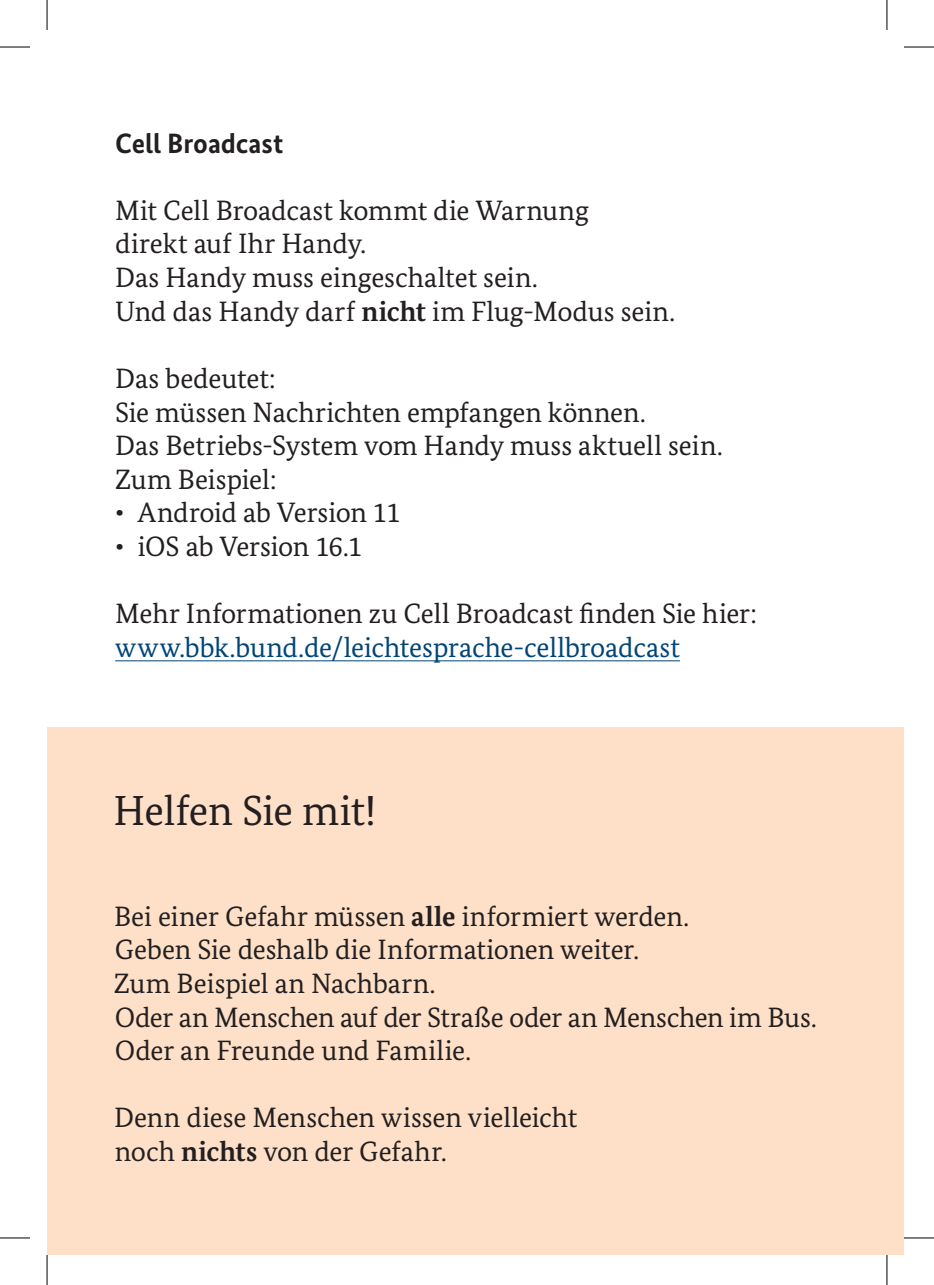
<style>
.page{position:relative;width:934px;height:1285px;background:#fff}
.page>*{position:absolute;margin:0;border:0;box-sizing:border-box;transform-origin:0 0}
.t1{font:42px "Bundes Serif";letter-spacing:-.015em;color:#231f20}
.t2{font:28px/33.6px "Bundes Serif";letter-spacing:-.005em;color:#231f20}
.t3{font:700 28px "Bundes Sans";color:#231f20}
.s1{font-weight:700}
.s2{color:#004578}
</style>
<div class="page">
<div style="left:47px;top:727px;width:856px;height:528px;background:#fde0c7"></div>
<hr style="left:115px;top:660px;width:564px;height:1px;background:#004578">
<hr style="left:0;top:47px;width:30px;height:1px;background:#000">
<hr style="left:903px;top:47px;width:30px;height:1px;background:#000">
<hr style="left:0;top:1237px;width:30px;height:1px;background:#000">
<hr style="left:903px;top:1237px;width:30px;height:1px;background:#000">
<hr style="left:47px;top:0;width:1px;height:30px;background:#000">
<hr style="left:47px;top:1255px;width:1px;height:30px;background:#000">
<hr style="left:886px;top:0;width:1px;height:30px;background:#000">
<hr style="left:886px;top:1255px;width:1px;height:30px;background:#000">
<h2 class="t3" style="left:115px;top:126px;width:169px">Cell Broadcast</h2>
<p class="t2" style="left:115px;top:193px;width:561px">Mit Cell Broadcast kommt die Warnung<br>direkt auf Ihr Handy.<br>Das Handy muss eingeschaltet sein.<br>Und das Handy darf <span class="s1">nicht</span> im Flug-Modus sein.</p>
<p class="t2" style="left:115px;top:361px;width:608px">Das bedeutet:<br>Sie müssen Nachrichten empfangen können.<br>Das Betriebs-System vom Handy muss aktuell sein.<br>Zum Beispiel:</p>
<p class="t2" style="left:115px;top:496px;width:286px">• Android ab Version 11</p>
<p class="t2" style="left:115px;top:529px;width:248px">• iOS ab Version 16.1</p>
<p class="t2" style="left:115px;top:596px;width:643px">Mehr Informationen zu Cell Broadcast finden Sie hier: <span class="s2">www.bbk.bund.de/leichtesprache-cellbroadcast</span></p>
<h1 class="t1" style="left:114px;top:785px;width:264px">Helfen Sie mit!</h1>
<p class="t2" style="left:114px;top:899px;width:703px">Bei einer Gefahr müssen <span class="s1">alle</span> informiert werden.<br>Geben Sie deshalb die Informationen weiter.<br>Zum Beispiel an Nachbarn.<br>Oder an Menschen auf der Straße oder an Menschen im Bus.<br>Oder an Freunde und Familie.</p>
<p class="t2" style="left:114px;top:1100px;width:464px">Denn diese Menschen wissen vielleicht noch <span class="s1">nichts</span> von der Gefahr.</p>
</div>
